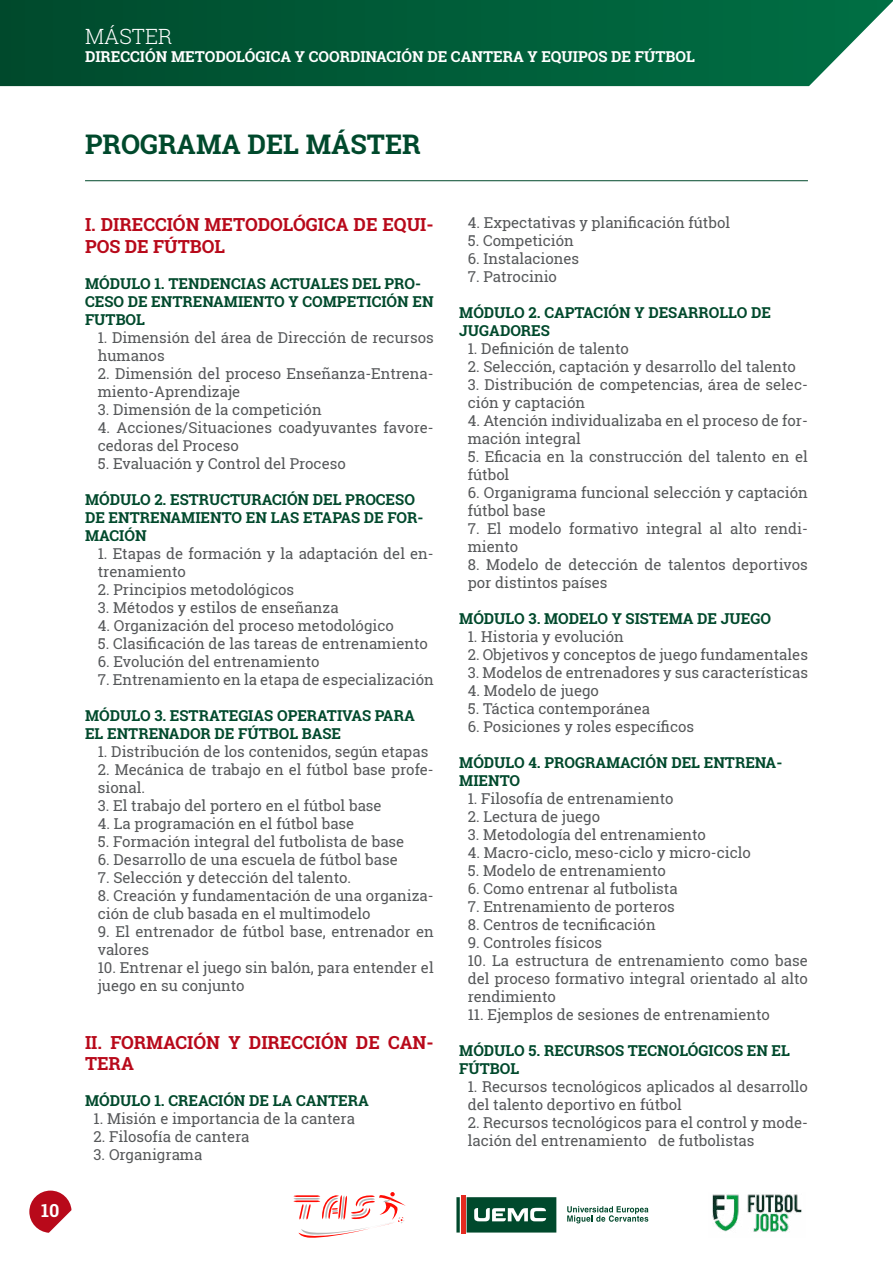
<style>
.page{position:relative;width:893px;height:1263px;background:#fff}
.page>*{position:absolute;margin:0;border:0;box-sizing:border-box;transform-origin:0 0}
.t1{font:700 27px "Roboto Slab";color:#00492c}
.t2{font:300 21px "Roboto Slab";color:#fff}
.t3{font:700 18px/21.6px "Roboto Slab";color:#b8091a}
.t4{font:700 18px "Roboto Slab";color:#fff}
.t5{font:15px/18px "Roboto Slab";color:#56585a}
.t6{font:700 15px/18px "Roboto Slab";color:#00492c}
.t7{font:700 15px "Roboto Slab";color:#fff}
</style>
<div class="page">
<svg style="left:29px;top:1190px;width:43px;height:43px"></svg>
<svg style="left:0;top:0;width:893px;height:86px;background:#09613f"></svg>
<svg style="left:293px;top:1192px;width:113px;height:46px"></svg>
<svg style="left:456px;top:1195px;width:193px;height:39px"></svg>
<img style="left:712px;top:1194px;width:90px;height:38px">
<hr style="left:85px;top:180px;width:723px;height:1px;background:#00492c">
<p class="t4" style="left:41px;top:1198px;width:20px">10</p>
<h2 class="t2" style="left:85px;top:22px;width:89px">MÁSTER</h2>
<p class="t7" style="left:85px;top:46px;width:611px">DIRECCIÓN METODOLÓGICA Y COORDINACIÓN DE CANTERA Y EQUIPOS DE FÚTBOL</p>
<h1 class="t1" style="left:85px;top:125px;width:337px">PROGRAMA DEL MÁSTER</h1>
<p class="t3" style="left:85px;top:214px;width:350px">I. DIRECCIÓN METODOLÓGICA DE EQUI-<br>POS DE FÚTBOL</p>
<p class="t6" style="left:85px;top:274px;width:350px">MÓDULO 1. TENDENCIAS ACTUALES DEL PRO-<br>CESO DE ENTRENAMIENTO Y COMPETICIÓN EN<br>FUTBOL</p>
<p class="t5" style="left:98px;top:328px;width:337px">1. Dimensión del área de Dirección de recursos humanos</p>
<p class="t5" style="left:98px;top:364px;width:337px">2. Dimensión del proceso Enseñanza-Entrena&shy;miento-Aprendizaje</p>
<p class="t5" style="left:98px;top:400px;width:225px">3. Dimensión de la competición</p>
<p class="t5" style="left:98px;top:418px;width:337px">4. Acciones/Situaciones coadyuvantes favore&shy;cedoras del Proceso</p>
<p class="t5" style="left:98px;top:454px;width:250px">5. Evaluación y Control del Proceso</p>
<p class="t6" style="left:85px;top:490px;width:340px">MÓDULO 2. ESTRUCTURACIÓN DEL PROCESO<br>DE ENTRENAMIENTO EN LAS ETAPAS DE FOR-<br>MACIÓN</p>
<p class="t5" style="left:98px;top:544px;width:337px">1. Etapas de formación y la adaptación del en&shy;trenamiento</p>
<p class="t5" style="left:98px;top:580px;width:198px">2. Principios metodológicos</p>
<p class="t5" style="left:98px;top:598px;width:242px">3. Métodos y estilos de enseñanza</p>
<p class="t5" style="left:98px;top:616px;width:298px">4. Organización del proceso metodológico</p>
<p class="t5" style="left:98px;top:634px;width:332px">5. Clasificación de las tareas de entrenamiento</p>
<p class="t5" style="left:98px;top:652px;width:223px">6. Evolución del entrenamiento</p>
<p class="t5" style="left:98px;top:670px;width:337px">7. Entrenamiento en la etapa de especialización</p>
<p class="t6" style="left:85px;top:706px;width:331px">MÓDULO 3. ESTRATEGIAS OPERATIVAS PARA<br>EL ENTRENADOR DE FÚTBOL BASE</p>
<p class="t5" style="left:98px;top:742px;width:332px">1. Distribución de los contenidos, según etapas</p>
<p class="t5" style="left:98px;top:760px;width:337px">2. Mecánica de trabajo en el fútbol base profe&shy;sional.</p>
<p class="t5" style="left:98px;top:796px;width:285px">3. El trabajo del portero en el fútbol base</p>
<p class="t5" style="left:98px;top:814px;width:258px">4. La programación en el fútbol base</p>
<p class="t5" style="left:98px;top:832px;width:308px">5. Formación integral del futbolista de base</p>
<p class="t5" style="left:98px;top:850px;width:302px">6. Desarrollo de una escuela de fútbol base</p>
<p class="t5" style="left:98px;top:868px;width:255px">7. Selección y detección del talento.</p>
<p class="t5" style="left:98px;top:886px;width:337px">8. Creación y fundamentación de una organiza&shy;ción de club basada en el multimodelo</p>
<p class="t5" style="left:98px;top:922px;width:337px">9. El entrenador de fútbol base, entrenador en valores</p>
<p class="t5" style="left:98px;top:958px;width:337px">10. Entrenar el juego sin balón, para entender el juego en su conjunto</p>
<p class="t3" style="left:85px;top:1031px;width:350px">II. FORMACIÓN Y DIRECCIÓN DE CAN-<br>TERA</p>
<p class="t6" style="left:85px;top:1092px;width:285px">MÓDULO 1. CREACIÓN DE LA CANTERA</p>
<p class="t5" style="left:94px;top:1110px;width:263px">1. Misión e importancia de la cantera</p>
<p class="t5" style="left:94px;top:1128px;width:158px">2. Filosofía de cantera</p>
<p class="t5" style="left:94px;top:1146px;width:110px">3. Organigrama</p>
<p class="t5" style="left:468px;top:214px;width:264px">4. Expectativas y planificación fútbol</p>
<p class="t5" style="left:468px;top:232px;width:108px">5. Competición</p>
<p class="t5" style="left:468px;top:250px;width:113px">6. Instalaciones</p>
<p class="t5" style="left:468px;top:268px;width:91px">7. Patrocinio</p>
<p class="t6" style="left:459px;top:304px;width:313px">MÓDULO 2. CAPTACIÓN Y DESARROLLO DE<br>JUGADORES</p>
<p class="t5" style="left:468px;top:340px;width:163px">1. Definición de talento</p>
<p class="t5" style="left:468px;top:358px;width:330px">2. Selección, captación y desarrollo del talento</p>
<p class="t5" style="left:468px;top:376px;width:342px">3. Distribución de competencias, área de selec&shy;ción y captación</p>
<p class="t5" style="left:468px;top:412px;width:342px">4. Atención individualizaba en el proceso de for&shy;mación integral</p>
<p class="t5" style="left:468px;top:448px;width:342px">5. Eficacia en la construcción del talento en el fútbol</p>
<p class="t5" style="left:468px;top:484px;width:342px">6. Organigrama funcional selección y captación fútbol base</p>
<p class="t5" style="left:468px;top:520px;width:342px">7. El modelo formativo integral al alto rendi&shy;miento</p>
<p class="t5" style="left:468px;top:556px;width:342px">8. Modelo de detección de talentos deportivos por distintos países</p>
<p class="t6" style="left:459px;top:610px;width:313px">MÓDULO 3. MODELO Y SISTEMA DE JUEGO</p>
<p class="t5" style="left:468px;top:628px;width:158px">1. Historia y evolución</p>
<p class="t5" style="left:468px;top:646px;width:342px">2. Objetivos y conceptos de juego fundamentales</p>
<p class="t5" style="left:468px;top:664px;width:342px">3. Modelos de entrenadores y sus características</p>
<p class="t5" style="left:468px;top:682px;width:133px">4. Modelo de juego</p>
<p class="t5" style="left:468px;top:700px;width:184px">5. Táctica contemporánea</p>
<p class="t5" style="left:468px;top:718px;width:228px">6. Posiciones y roles específicos</p>
<p class="t6" style="left:459px;top:754px;width:325px">MÓDULO 4. PROGRAMACIÓN DEL ENTRENA-<br>MIENTO</p>
<p class="t5" style="left:468px;top:790px;width:207px">1. Filosofía de entrenamiento</p>
<p class="t5" style="left:468px;top:808px;width:134px">2. Lectura de juego</p>
<p class="t5" style="left:468px;top:826px;width:240px">3. Metodología del entrenamiento</p>
<p class="t5" style="left:468px;top:844px;width:285px">4. Macro-ciclo, meso-ciclo y micro-ciclo</p>
<p class="t5" style="left:468px;top:862px;width:200px">5. Modelo de entrenamiento</p>
<p class="t5" style="left:468px;top:880px;width:211px">6. Como entrenar al futbolista</p>
<p class="t5" style="left:468px;top:898px;width:209px">7. Entrenamiento de porteros</p>
<p class="t5" style="left:468px;top:916px;width:189px">8. Centros de tecnificación</p>
<p class="t5" style="left:468px;top:934px;width:136px">9. Controles físicos</p>
<p class="t5" style="left:468px;top:952px;width:342px;text-align:justify">10. La estructura de entrenamiento como base del proceso formativo integral orientado al alto rendimiento</p>
<p class="t5" style="left:468px;top:1006px;width:304px">11. Ejemplos de sesiones de entrenamiento</p>
<p class="t6" style="left:459px;top:1042px;width:332px">MÓDULO 5. RECURSOS TECNOLÓGICOS EN EL<br>FÚTBOL</p>
<p class="t5" style="left:468px;top:1078px;width:342px">1. Recursos tecnológicos aplicados al desarrollo del talento deportivo en fútbol</p>
<p class="t5" style="left:468px;top:1114px;width:342px">2. Recursos tecnológicos para el control y mode&shy;lación del entrenamiento de futbolistas</p>
</div>
